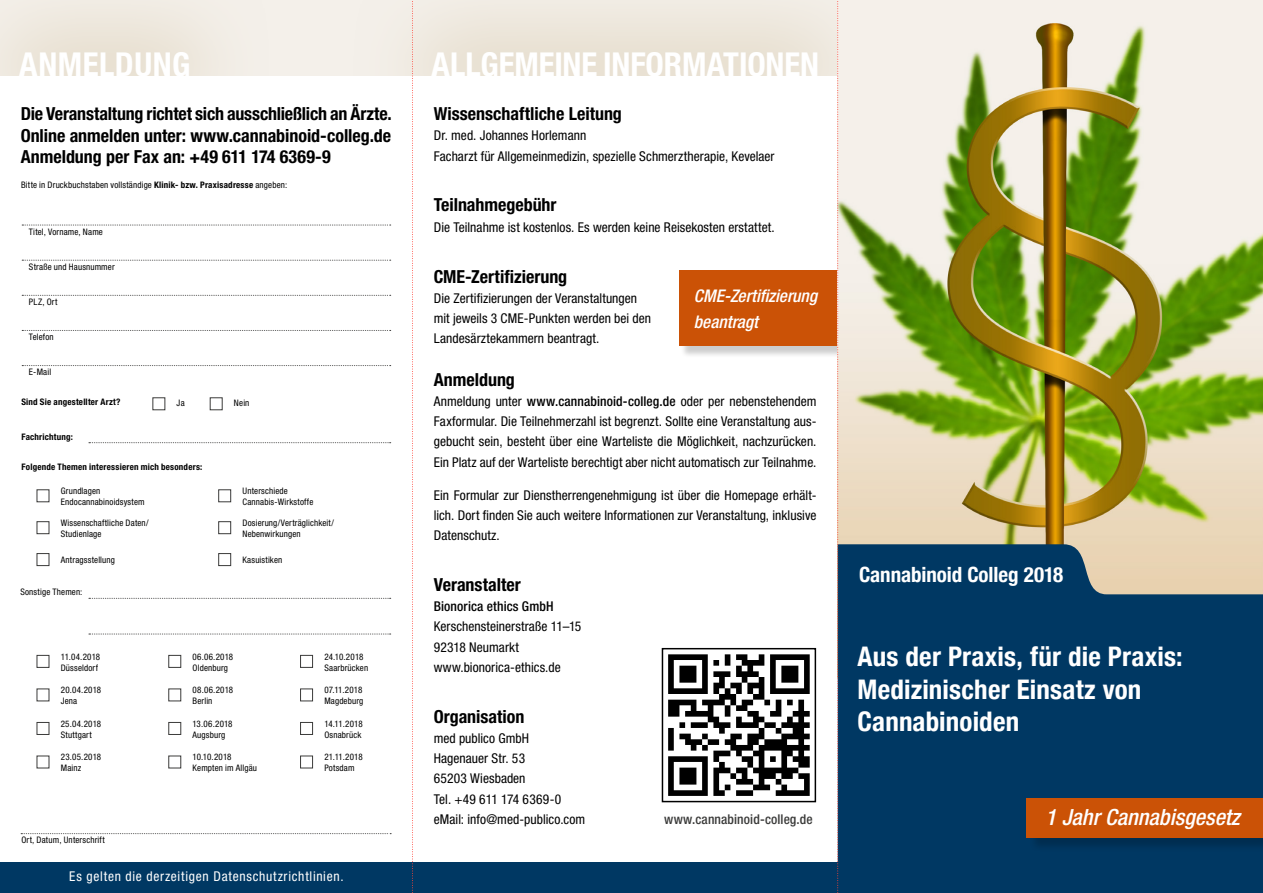
<style>
.page{position:relative;width:1263px;height:893px;background:#fff}
.page>*{position:absolute;margin:0;border:0;box-sizing:border-box;transform-origin:0 0}
.t1{font:700 condensed 33px "Helvetica Neue LT Std";letter-spacing:-.005em;color:#fff}
.t2{font:700 condensed 33px "Helvetica Neue LT Std";letter-spacing:.015em;color:#fff}
.t3{font:700 condensed 27px/32.4px "Helvetica Neue";letter-spacing:.005em;color:#fff}
.t4{font:italic 500 condensed 22.35px "Helvetica Neue LT Std";color:#fff}
.Copy_10_5_14{font:700 condensed 21px "Helvetica Neue";letter-spacing:-.005em;color:#fff}
.t5{font:700 condensed 18px/21.6px "Helvetica Neue LT Std";color:#000}
.t6{font:italic 500 condensed 17.4px "Helvetica Neue LT Std";color:#fff}
.t7{font:condensed 13.5px/20.2px "Helvetica Neue LT Std";color:#000}
.t8{font:condensed 13.5px "Helvetica Neue LT Std";letter-spacing:.05em;color:#fff}
.t9{font:500 condensed 13.5px "Helvetica Neue LT Std";letter-spacing:.01em;color:#3b3b3a}
.t10{font:condensed 9px/10.8px "Helvetica Neue LT Std";letter-spacing:.02em;color:#000}
.t11{font:700 condensed 9px "Helvetica Neue LT Std";letter-spacing:.025em;color:#000}
.s1{font-weight:700}
.s2{font-weight:500}
</style>
<div class="page">
<div style="left:681px;top:271px;width:258px;height:87px;background:#000;opacity:.2"></div>
<div style="left:679px;top:270px;width:248px;height:76px;background:#cb5206"></div>
<div style="left:0;top:0;width:270px;height:76px;background:#efe9df"></div>
<div style="left:353px;top:0;width:546px;height:76px;background:#ede7dc"></div>
<div style="left:0;top:863px;width:1263px;height:30px;background:#003863"></div>
<img style="left:839px;top:0;width:424px;height:544px">
<svg style="left:839px;top:544px;width:424px;height:319px;background:#114368"></svg>
<div style="left:1029px;top:800px;width:234px;height:52px;background:#000;opacity:.2"></div>
<div style="left:1027px;top:798px;width:236px;height:39px;background:#cb5206"></div>
<svg style="left:668px;top:654px;width:142px;height:142px"></svg>
<div style="left:662px;top:648px;width:154px;height:154px;border:1px solid #000"></div>
<svg style="left:22px;top:260px;width:369px;height:1px"></svg>
<svg style="left:22px;top:225px;width:369px;height:1px"></svg>
<svg style="left:21px;top:833px;width:370px;height:1px"></svg>
<svg style="left:22px;top:295px;width:369px;height:1px"></svg>
<svg style="left:22px;top:330px;width:369px;height:1px"></svg>
<svg style="left:89px;top:442px;width:302px;height:1px"></svg>
<svg style="left:89px;top:598px;width:302px;height:1px"></svg>
<svg style="left:89px;top:634px;width:302px;height:1px"></svg>
<svg style="left:22px;top:365px;width:369px;height:1px"></svg>
<div style="left:153px;top:397px;width:12px;height:13px;border:1px solid #3b3b3a"></div>
<div style="left:37px;top:489px;width:12px;height:13px;border:1px solid #3b3b3a"></div>
<div style="left:37px;top:521px;width:12px;height:13px;border:1px solid #3b3b3a"></div>
<div style="left:168px;top:655px;width:13px;height:13px;border:1px solid #3b3b3a"></div>
<div style="left:37px;top:655px;width:12px;height:13px;border:1px solid #3b3b3a"></div>
<div style="left:168px;top:689px;width:13px;height:12px;border:1px solid #3b3b3a"></div>
<div style="left:168px;top:722px;width:13px;height:13px;border:1px solid #3b3b3a"></div>
<div style="left:37px;top:722px;width:12px;height:13px;border:1px solid #3b3b3a"></div>
<div style="left:300px;top:655px;width:13px;height:13px;border:1px solid #3b3b3a"></div>
<div style="left:300px;top:689px;width:13px;height:12px;border:1px solid #3b3b3a"></div>
<div style="left:300px;top:722px;width:13px;height:13px;border:1px solid #3b3b3a"></div>
<div style="left:37px;top:553px;width:12px;height:13px;border:1px solid #3b3b3a"></div>
<div style="left:210px;top:397px;width:12px;height:13px;border:1px solid #3b3b3a"></div>
<div style="left:218px;top:489px;width:13px;height:13px;border:1px solid #3b3b3a"></div>
<div style="left:218px;top:521px;width:13px;height:13px;border:1px solid #3b3b3a"></div>
<div style="left:168px;top:756px;width:13px;height:12px;border:1px solid #3b3b3a"></div>
<div style="left:300px;top:756px;width:13px;height:12px;border:1px solid #3b3b3a"></div>
<div style="left:218px;top:553px;width:13px;height:13px;border:1px solid #3b3b3a"></div>
<svg style="left:412px;top:0;width:1px;height:893px"></svg>
<svg style="left:837px;top:0;width:2px;height:893px;background:#bba5a6"></svg>
<p class="t2" style="left:19px;top:45px;width:173px">ANMELDUNG</p>
<p class="t1" style="left:432px;top:45px;width:389px">ALLGEMEINE INFORMATIONEN</p>
<p class="t5" style="left:21px;top:103px;width:372px">Die Veranstaltung richtet sich ausschließlich an Ärzte.<br>Online anmelden unter: www.cannabinoid-colleg.de</p>
<p class="t5" style="left:21px;top:146px;width:311px">Anmeldung per Fax an: +49 611 174 6369-9</p>
<p class="t10" style="left:21px;top:179px;width:268px">Bitte in Druckbuchstaben vollständige <span class="s1">Klinik- bzw. Praxisadresse</span> angeben:</p>
<p class="t10" style="left:29px;top:226px;width:76px">Titel, Vorname, Name</p>
<p class="t10" style="left:29px;top:261px;width:87px">Straße und Hausnummer</p>
<p class="t10" style="left:29px;top:296px;width:30px">PLZ, Ort</p>
<p class="t10" style="left:29px;top:331px;width:26px">Telefon</p>
<p class="t10" style="left:29px;top:367px;width:24px">E-Mail</p>
<p class="t11" style="left:21px;top:397px;width:101px">Sind Sie angestellter Arzt?</p>
<p class="t11" style="left:21px;top:431px;width:53px">Fachrichtung:</p>
<p class="t10" style="left:177px;top:398px;width:10px">Ja</p>
<p class="t11" style="left:21px;top:461px;width:182px">Folgende Themen interessieren mich besonders:</p>
<p class="t10" style="left:61px;top:486px;width:85px">Grundlagen<br>Endocannabinoidsystem</p>
<p class="t10" style="left:61px;top:517px;width:89px">Wissenschaftliche Daten/<br>Studienlage</p>
<p class="t10" style="left:61px;top:555px;width:56px">Antragsstellung</p>
<p class="t10" style="left:20px;top:586px;width:64px">Sonstige Themen:</p>
<p class="t10" style="left:234px;top:398px;width:17px">Nein</p>
<p class="t10" style="left:242px;top:486px;width:72px">Unterschiede<br>Cannabis-Wirkstoffe</p>
<p class="t10" style="left:242px;top:517px;width:93px">Dosierung/Verträglichkeit/<br>Nebenwirkungen</p>
<p class="t10" style="left:242px;top:555px;width:41px">Kasuistiken</p>
<p class="t10" style="left:61px;top:651px;width:41px">11.04.2018<br>Düsseldorf</p>
<p class="t10" style="left:193px;top:651px;width:42px">06.06.2018<br>Oldenburg</p>
<p class="t10" style="left:61px;top:685px;width:42px">20.04.2018<br>Jena</p>
<p class="t10" style="left:193px;top:685px;width:42px">08.06.2018<br>Berlin</p>
<p class="t10" style="left:61px;top:718px;width:42px">25.04.2018<br>Stuttgart</p>
<p class="t10" style="left:193px;top:718px;width:42px">13.06.2018<br>Augsburg</p>
<p class="t10" style="left:324px;top:651px;width:45px">24.10.2018<br>Saarbrücken</p>
<p class="t10" style="left:324px;top:685px;width:41px">07.11.2018<br>Magdeburg</p>
<p class="t10" style="left:324px;top:718px;width:40px">14.11.2018<br>Osnabrück</p>
<p class="t10" style="left:61px;top:752px;width:42px">23.05.2018<br>Mainz</p>
<p class="t10" style="left:324px;top:752px;width:40px">21.11.2018<br>Potsdam</p>
<p class="t10" style="left:193px;top:752px;width:66px">10.10.2018<br>Kempten im Allgäu</p>
<p class="t10" style="left:21px;top:835px;width:85px">Ort, Datum, Unterschrift</p>
<p class="t8" style="left:69px;top:869px;width:276px">Es gelten die derzeitigen Datenschutzrichtlinien.</p>
<p class="t5" style="left:434px;top:103px;width:190px">Wissenschaftliche Leitung</p>
<p class="t7" style="left:434px;top:125px;width:342px">Dr. med. Johannes Horlemann<br>Facharzt für Allgemeinmedizin, spezielle Schmerztherapie, Kevelaer</p>
<p class="t5" style="left:434px;top:194px;width:124px">Teilnahmegebühr</p>
<p class="t7" style="left:434px;top:217px;width:342px">Die Teilnahme ist kostenlos. Es werden keine Reisekosten erstattet.</p>
<p class="t5" style="left:434px;top:265px;width:135px">CME-Zertifizierung</p>
<p class="t7" style="left:434px;top:288px;width:219px">Die Zertifizierungen der Veranstaltungen mit jeweils 3 CME-Punkten werden bei den<br>Landesärztekammern beantragt.</p>
<p class="t5" style="left:434px;top:368px;width:83px">Anmeldung</p>
<p class="t7" style="left:434px;top:391px;width:384px;text-align:justify">Anmeldung unter <span class="s2">www.cannabinoid-colleg.de</span> oder per nebenstehendem Faxformular. Die Teilnehmerzahl ist begrenzt. Sollte eine Veranstaltung aus&shy;gebucht sein, besteht über eine Warteliste die Möglichkeit, nachzurücken.<br>Ein Platz auf der Warteliste berechtigt aber nicht automatisch zur Teilnahme.</p>
<p class="t7" style="left:434px;top:485px;width:384px;text-align:justify">Ein Formular zur Dienstherrengenehmigung ist über die Homepage erhält&shy;lich. Dort finden Sie auch weitere Informationen zur Veranstaltung, inklusive Datenschutz.</p>
<p class="t5" style="left:434px;top:573px;width:89px">Veranstalter</p>
<p class="t7" style="left:434px;top:596px;width:149px"><span class="s2">Bionorica ethics GmbH<br></span>Kerschensteinerstraße 11–15<br>92318 Neumarkt www.bionorica-ethics.de</p>
<p class="t5" style="left:434px;top:705px;width:92px">Organisation</p>
<p class="t7" style="left:434px;top:728px;width:153px">med publico GmbH<br>Hagenauer Str. 53<br>65203 Wiesbaden<br>Tel. +49 611 174 6369-0 eMail: info@med-publico.com</p>
<p class="t6" style="left:694px;top:286px;width:125px">CME-Zertifizierung</p>
<p class="t6" style="left:694px;top:311px;width:66px">beantragt</p>
<p class="t9" style="left:664px;top:812px;width:150px">www.cannabinoid-colleg.de</p>
<p class="Copy_10_5_14" style="left:859px;top:557px;width:206px">Cannabinoid Colleg 2018</p>
<p class="t3" style="left:857px;top:639px;width:327px">Aus der Praxis, für die Praxis:<br>Medizinischer Einsatz von<br>Cannabinoiden</p>
<p class="t4" style="left:1045px;top:804px;width:196px">1 Jahr Cannabisgesetz</p>
</div>
